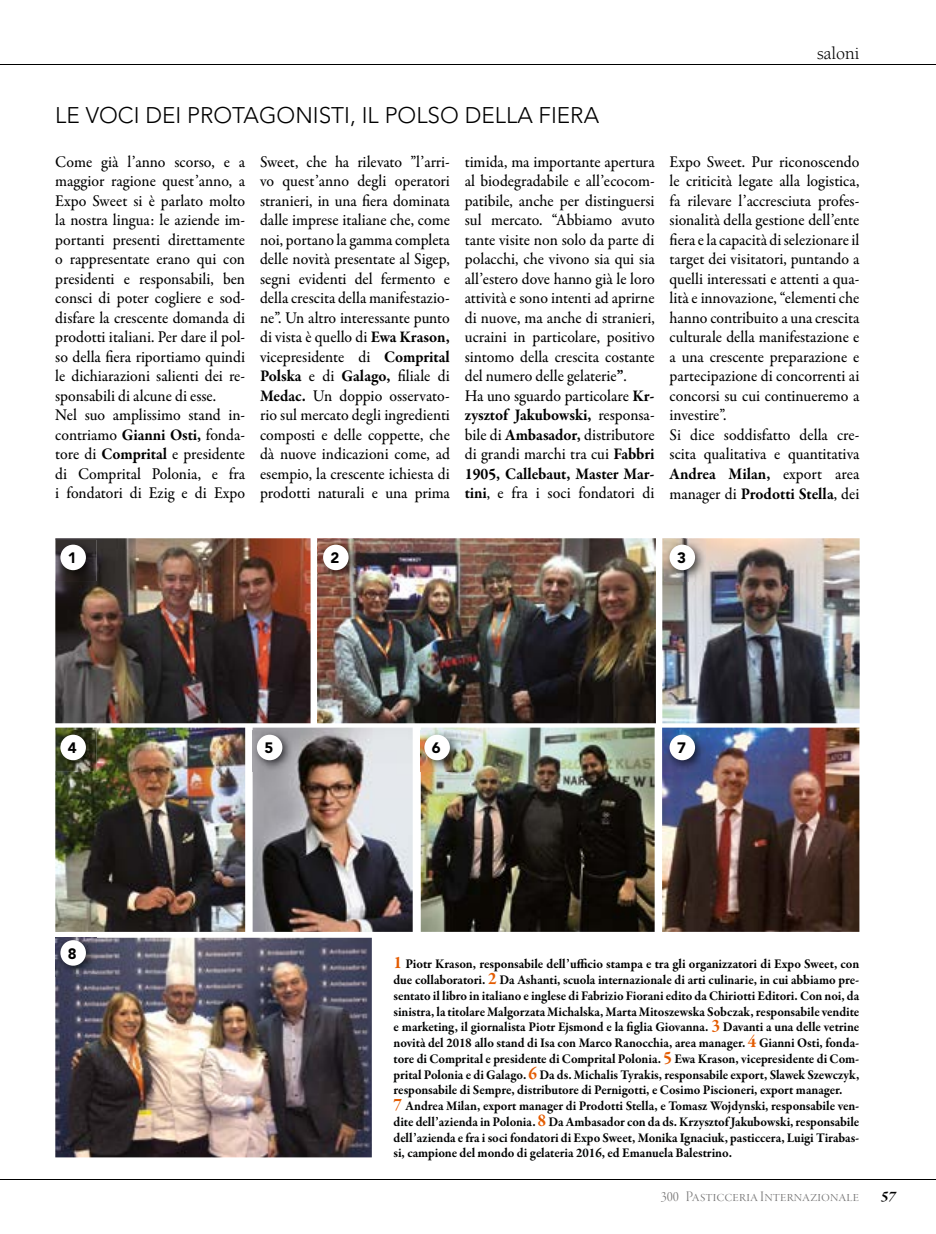
<style>
.page{position:relative;width:936px;height:1234px;background:#fff}
.page>*{position:absolute;margin:0;border:0;box-sizing:border-box;transform-origin:0 0}
.t1{font:300 22.5px "Avenir";color:#000}
.t2{font:18px "Berkeley";color:#000}
.t3{font:500 16.5px/19.5px "Garamond Premr Pro";color:#000;scale:.95 1}
.t4{font:15px "Garamond Premr Pro Lt Disp";letter-spacing:.01em;color:#757474}
.t5{font:900 15px "Avenir";color:#000}
.t6{font:italic 700 15px "Garamond Premr Pro";color:#000}
.t7{font:700 13.5px/15.8px "Garamond Premr Pro";letter-spacing:-.005em;color:#030404;scale:.95 1}
.s1{font-weight:700}
.s2{color:#030404}
.s3{font-size:18px;color:#e35b00}
.s4{color:#000}
</style>
<div class="page">
<hr style="left:0;top:1179px;width:935px;height:1px;background:#000">
<hr style="left:0;top:64px;width:935px;height:1px;background:#000">
<img style="left:252px;top:727px;width:160px;height:204px">
<img style="left:317px;top:538px;width:339px;height:185px">
<img style="left:55px;top:727px;width:190px;height:204px">
<img style="left:55px;top:538px;width:255px;height:185px">
<img style="left:55px;top:937px;width:317px;height:220px">
<img style="left:421px;top:727px;width:233px;height:204px">
<img style="left:662px;top:538px;width:197px;height:185px">
<img style="left:662px;top:727px;width:197px;height:204px">
<img style="left:56px;top:540px;width:41px;height:41px">
<div style="left:60px;top:544px;width:26px;height:26px;background:#fff;border-radius:50%"></div>
<img style="left:56px;top:937px;width:41px;height:39px">
<div style="left:60px;top:939px;width:26px;height:26px;background:#fff;border-radius:50%"></div>
<img style="left:664px;top:729px;width:41px;height:42px">
<div style="left:669px;top:734px;width:26px;height:26px;background:#fff;border-radius:50%"></div>
<img style="left:420px;top:729px;width:40px;height:42px">
<div style="left:424px;top:734px;width:26px;height:26px;background:#fff;border-radius:50%"></div>
<img style="left:252px;top:729px;width:41px;height:42px">
<div style="left:257px;top:734px;width:25px;height:26px;background:#fff;border-radius:50%"></div>
<img style="left:56px;top:729px;width:41px;height:42px">
<div style="left:60px;top:734px;width:26px;height:26px;background:#fff;border-radius:50%"></div>
<img style="left:664px;top:540px;width:41px;height:41px">
<div style="left:669px;top:544px;width:26px;height:26px;background:#fff;border-radius:50%"></div>
<img style="left:318px;top:540px;width:41px;height:41px">
<div style="left:323px;top:544px;width:25px;height:26px;background:#fff;border-radius:50%"></div>
<p class="t2" style="left:817px;top:44px;width:44px">saloni</p>
<h1 class="t1" style="left:55px;top:102px;width:545px">LE VOCI DEI PROTAGONISTI, IL POLSO DELLA FIERA</h1>
<p class="t3" style="left:55px;top:152px;width:201px">Come già l’anno scorso, e a maggior ragione quest’anno, a<br>Expo Sweet si è parlato molto la nostra lingua: le aziende im&shy;portanti presenti direttamente o rappresentate erano qui con presidenti e responsabili, ben consci di poter cogliere e sod&shy;disfare la crescente domanda di prodotti italiani. Per dare il pol&shy;so della fiera riportiamo quindi le dichiarazioni salienti dei re&shy;sponsabili di alcune di esse.<br>Nel suo amplissimo stand in&shy;contriamo <span class="s1">Gianni Osti,</span> fonda&shy;tore di <span class="s1">Comprital</span> e presidente di Comprital Polonia, e fra i fondatori di Ezig e di Expo</p>
<p class="t3" style="left:260px;top:152px;width:201px;text-align:justify">Sweet, che ha rilevato ”l’arri&shy;vo quest’anno degli operatori stranieri, in una fiera dominata dalle imprese italiane che, come noi, portano la gamma completa delle novità presentate al Sigep, segni evidenti del fermento e della crescita della manifestazio&shy;ne”. Un altro interessante punto di vista è quello di <span class="s1">Ewa Krason, </span>vicepresidente di <span class="s1">Comprital Polska</span> e di <span class="s1">Galago,</span> filiale di <span class="s1">Medac.</span> Un doppio osservato&shy;rio sul mercato degli ingredienti composti e delle coppette, che dà nuove indicazioni come, ad esempio, la crescente ichiesta di prodotti naturali e una prima</p>
<p class="t3" style="left:465px;top:152px;width:201px">timida, ma importante apertura al biodegradabile e all’ecocom&shy;patibile, anche per distinguersi sul mercato. “A<span class="s2">bbiam</span>o avuto tante visite non solo da parte di polacchi, che vivono sia qui sia all’estero dove hanno già le loro attività e sono intenti ad aprirne <span class="s2">di nuove</span>, ma anche di stranieri, ucraini in particolare, positivo sintomo <span class="s2">della crescita</span> costante <span class="s2">del numero</span> delle gelaterie<span class="s1">”</span><span class="s2">.<br></span>Ha uno sguardo particolare <span class="s1">Kr&shy;zysztof Jakubowski,</span> responsa&shy;bile di <span class="s1">Ambasador,</span> distributore di grandi marchi tra cui <span class="s1">Fabbri<br>1905, Callebaut, Master Mar&shy;tini</span>, e fra i soci fondatori di</p>
<p class="t3" style="left:669px;top:152px;width:201px">Expo Sweet. Pur riconoscendo le criticità legate alla logistica, fa rilevare l’accresciuta profes&shy;sionalità della gestione dell’ente fiera e la capacità di selezionare il target dei visitatori, puntando a quelli interessati e attenti a qua&shy;lità e innovazione, “elementi che hanno contribuito a una crescita culturale della manifestazione e a una crescente preparazione e partecipazione di concorrenti ai concorsi su cui continueremo a investire”.<br>Si dice soddisfatto della cre&shy;scita qualitativa e quantitativa<br><span class="s1">Andrea Milan,</span> export area manager di <span class="s1">Prodotti Stella</span>, dei</p>
<p class="t5" style="left:68px;top:548px;width:10px">1</p>
<p class="t5" style="left:330px;top:548px;width:10px">2</p>
<p class="t5" style="left:677px;top:548px;width:10px">3</p>
<p class="t5" style="left:68px;top:738px;width:10px">4</p>
<p class="t5" style="left:264px;top:738px;width:10px">5</p>
<p class="t5" style="left:432px;top:738px;width:10px">6</p>
<p class="t5" style="left:677px;top:738px;width:10px">7</p>
<p class="t5" style="left:68px;top:944px;width:10px">8</p>
<p class="t7" style="left:393px;top:956px;width:492px"><span class="s3">1</span> <span class="s4">Piotr Krason, responsabile dell’ufficio stampa e tra gli organizzatori di Expo Sweet, con due collaboratori.</span> <span class="s3">2</span> Da Ashanti, scuola internazionale di arti culinarie, in cui abbiamo pre&shy;sentato il libro in italiano e inglese di Fabrizio Fiorani edito da Chiriotti Editori. Con noi, da sinistra, la titolare Malgorzata Michalska, Marta Mitoszewska Sobczak, responsabile vendite e marketing, il giornalista Piotr Ejsmond e la figlia Giovanna. <span class="s3">3</span> Davanti a una delle vetrine novità del 2018 allo stand di Isa con Marco Ranocchia, area manager. <span class="s3">4</span> Gianni Osti, fonda&shy;tore di Comprital e presidente di Comprital Polonia. <span class="s3">5</span> Ewa Krason, vicepresidente di Com&shy;prital Polonia e di Galago. <span class="s3">6</span> Da ds. Michalis Tyrakis, responsabile export, Slawek Szewczyk, responsabile di Sempre, distributore di Pernigotti, e Cosimo Piscioneri, export manager.<br><span class="s3">7</span> Andrea Milan, export manager di Prodotti Stella, e Tomasz Wojdynski, responsabile ven&shy;dite dell’azienda in Polonia. <span class="s3">8</span> Da Ambasador con da ds. Krzysztof Jakubowski, responsabile dell’azienda e fra i soci fondatori di Expo Sweet, Monika Ignaciuk, pasticcera, Luigi Tirabas&shy;si, campione del mondo di gelateria 2016, ed Emanuela Balestrino.</p>
<p class="t4" style="left:660px;top:1187px;width:200px">300 Pasticceria Internazionale</p>
<p class="t6" style="left:880px;top:1186px;width:16px">57</p>
</div>
